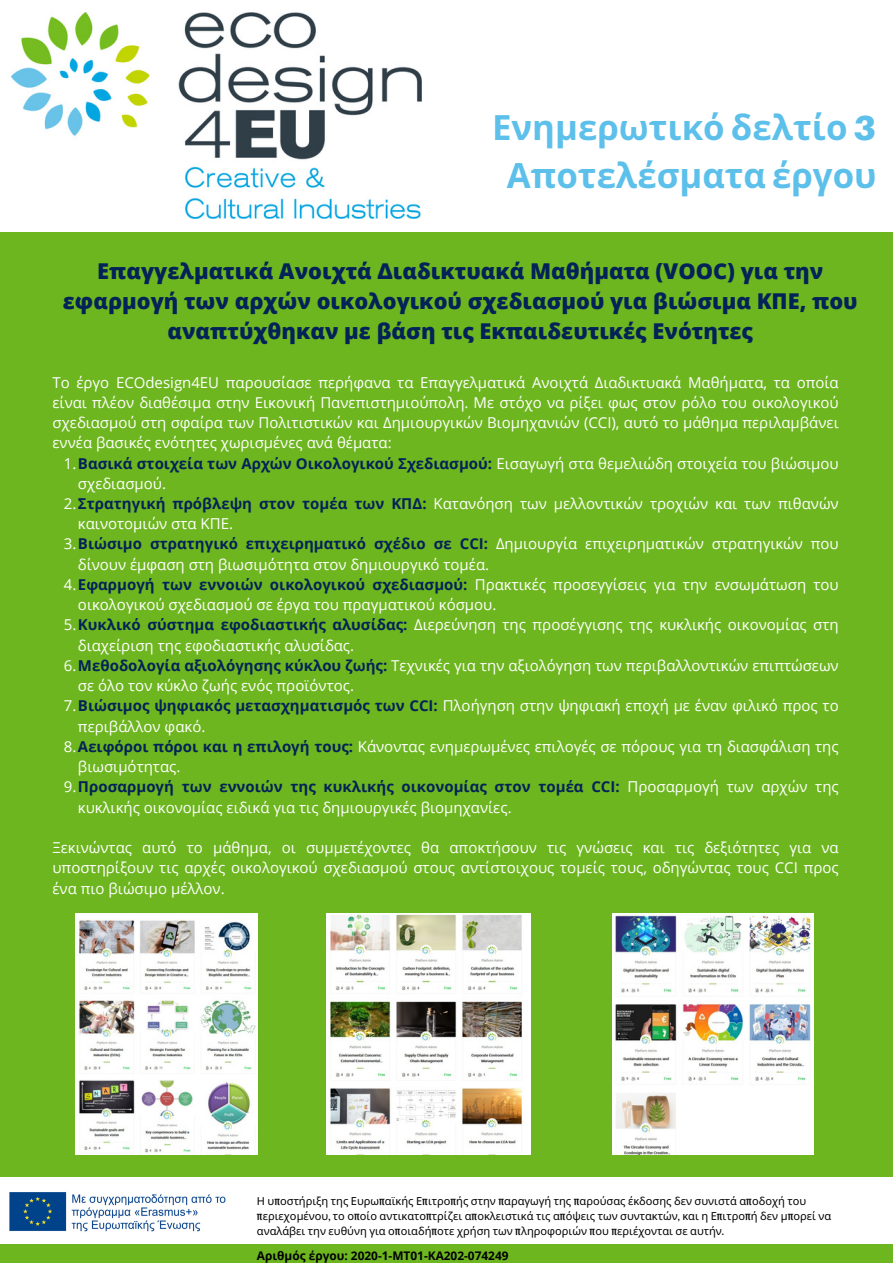
<style>
.page{position:relative;width:893px;height:1264px;background:#fff}
.page>*{position:absolute;margin:0;border:0;box-sizing:border-box;transform-origin:0 0}
.t1{font:700 34.8px/48.3px "Noto Sans";color:#5cc0ea;text-align:center}
.t2{font:800 21.75px/30.3px "Open Sans";color:#032258;text-align:center}
.t3{font:15px/20.2px "Open Sans";color:#fff}
.t4{font:700 11.85px "Open Sans";color:#000}
.t5{font:10.95px/14.7px "Noto Sans";color:#000}
.s1{font-family:"Aileron";font-weight:900}
.s2{font-weight:700;color:#032258}
.s3{font-family:"Oswald"}
</style>
<div class="page">
<div style="left:0;top:0;width:892px;height:1262px;background:#6db61f"></div>
<div style="left:0;top:0;width:892px;height:231px;background:#fff"></div>
<div style="left:0;top:1177px;width:892px;height:67px;background:#fff"></div>
<img style="left:11px;top:13px;width:410px;height:205px">
<img style="left:75px;top:913px;width:182px;height:241px">
<img style="left:612px;top:913px;width:201px;height:241px">
<img style="left:326px;top:913px;width:204px;height:241px">
<img style="left:9px;top:1192px;width:217px;height:40px">
<p class="t1" style="left:492px;top:102px;width:386px">Ενημερωτικό δελτίο <span class="s1">3<br></span>Αποτελέσματα έργου</p>
<p class="t2" style="left:63px;top:255px;width:796px">Επαγγελματικά Ανοιχτά Διαδικτυακά Μαθήματα (VOOC) για την εφαρμογή των αρχών οικολογικού σχεδιασμού για βιώσιμα ΚΠΕ, που αναπτύχθηκαν με βάση τις Εκπαιδευτικές Ενότητες</p>
<p class="t3" style="left:52px;top:371px;width:787px;text-align:justify">Το έργο ECOdesign4EU παρουσίασε περήφανα τα Επαγγελματικά Ανοιχτά Διαδικτυακά Μαθήματα, τα οποία είναι πλέον διαθέσιμα στην Εικονική Πανεπιστημιούπολη. Με στόχο να ρίξει φως στον ρόλο του οικολογικού σχεδιασμού στη σφαίρα των Πολιτιστικών και Δημιουργικών Βιομηχανιών (CCI), αυτό το μάθημα περιλαμβάνει εννέα βασικές ενότητες χωρισμένες ανά θέματα:</p>
<p class="t3" style="left:78px;top:452px;width:762px;text-indent:-14px">1.<span class="s2">Βασικά στοιχεία των Αρχών Οικολογικού Σχεδιασμού:</span> Εισαγωγή στα θεμελιώδη στοιχεία του βιώσιμου σχεδιασμού.</p>
<p class="t3" style="left:78px;top:493px;width:762px;text-indent:-14px">2.<span class="s2">Στρατηγική πρόβλεψη στον τομέα των ΚΠΔ:</span> Κατανόηση των μελλοντικών τροχιών και των πιθανών καινοτομιών στα ΚΠΕ.</p>
<p class="t3" style="left:78px;top:533px;width:762px;text-indent:-14px">3.<span class="s2">Βιώσιμο στρατηγικό επιχειρηματικό σχέδιο σε CCI:</span> Δημιουργία επιχειρηματικών στρατηγικών που δίνουν έμφαση στη βιωσιμότητα στον δημιουργικό τομέα.</p>
<p class="t3" style="left:78px;top:574px;width:762px;text-indent:-14px">4.<span class="s2">Εφαρμογή των εννοιών οικολογικού σχεδιασμού:</span> Πρακτικές προσεγγίσεις για την ενσωμάτωση του οικολογικού σχεδιασμού σε έργα του πραγματικού κόσμου.</p>
<p class="t3" style="left:78px;top:614px;width:762px;text-indent:-14px">5.<span class="s2">Κυκλικό σύστημα εφοδιαστικής αλυσίδας:</span> Διερεύνηση της προσέγγισης της κυκλικής οικονομίας στη διαχείριση της εφοδιαστικής αλυσίδας.</p>
<p class="t3" style="left:78px;top:655px;width:762px;text-indent:-14px">6.<span class="s2">Μεθοδολογία αξιολόγησης κύκλου ζωής:</span> Τεχνικές για την αξιολόγηση των περιβαλλοντικών επιπτώσεων σε όλο τον κύκλο ζωής ενός προϊόντος.</p>
<p class="t3" style="left:78px;top:695px;width:762px;text-indent:-14px">7.<span class="s2">Βιώσιμος ψηφιακός μετασχηματισμός των CCI:</span> Πλοήγηση στην ψηφιακή εποχή με έναν φιλικό προς το περιβάλλον φακό.</p>
<p class="t3" style="left:78px;top:736px;width:762px;text-indent:-14px">8.<span class="s2">Αειφόροι πόροι και η επιλογή τους:</span> Κάνοντας ενημερωμένες επιλογές σε πόρους για τη διασφάλιση της βιωσιμότητας.</p>
<p class="t3" style="left:78px;top:776px;width:762px;text-indent:-14px">9.<span class="s2">Προσαρμογή των εννοιών της κυκλικής οικονομίας στον τομέα CCI:</span> Προσαρμογή των αρχών της κυκλικής οικονομίας ειδικά για τις δημιουργικές βιομηχανίες.</p>
<p class="t3" style="left:52px;top:837px;width:787px;text-align:justify">Ξεκινώντας αυτό το μάθημα, οι συμμετέχοντες θα αποκτήσουν τις γνώσεις και τις δεξιότητες για να υποστηρίξουν τις αρχές οικολογικού σχεδιασμού στους αντίστοιχους τομείς τους, οδηγώντας τους CCI προς ένα πιο βιώσιμο μέλλον.</p>
<p class="t5" style="left:257px;top:1193px;width:576px">Η υ<span class="s3">π</span>οστήριξη της Ευρω<span class="s3">π</span>αϊκής Ε<span class="s3">π</span>ιτρο<span class="s3">π</span>ής στην <span class="s3">π</span>αραγωγή της <span class="s3">π</span>αρούσας έκδοσης δεν συνιστά α<span class="s3">π</span>οδοχή του <span class="s3">π</span>εριεχομένου<span class="s3">,</span> το ο<span class="s3">π</span>οίο αντικατο<span class="s3">π</span>τρίζει α<span class="s3">π</span>οκλειστικά τις α<span class="s3">π</span>όψεις των συντακτών<span class="s3">,</span> και η Ε<span class="s3">π</span>ιτρο<span class="s3">π</span>ή δεν μ<span class="s3">π</span>ορεί να αναλάβει την ευθύνη για ο<span class="s3">π</span>οιαδή<span class="s3">π</span>οτε χρήση των <span class="s3">π</span>ληροφοριών <span class="s3">π</span>ου <span class="s3">π</span>εριέχονται σε αυτήν<span class="s3">.</span></p>
<p class="t4" style="left:257px;top:1246px;width:253px">Αριθμός έργου: 2020-1-MT01-KA202-074249</p>
</div>
